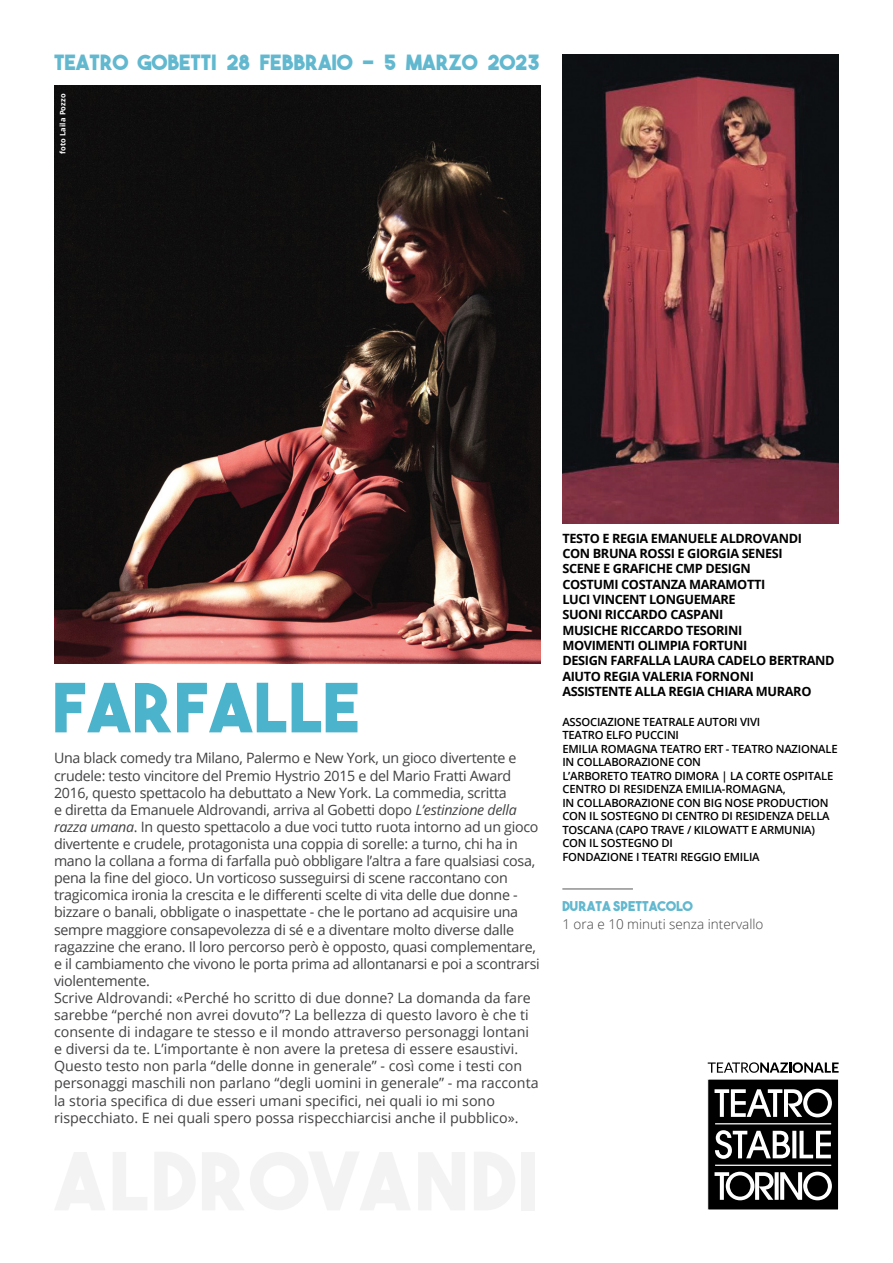
<style>
.page{position:relative;width:893px;height:1263px;background:#fff}
.page>*{position:absolute;margin:0;border:0;box-sizing:border-box;transform-origin:0 0}
.t1{font:67.5px "The Bold Font";letter-spacing:.01em;color:#4bb3cb}
.t2{font:21px "The Bold Font";color:#62b8cf}
.t3{font:14.25px/17.1px "Open Sans";letter-spacing:-.02em;color:#414042}
.t4{font:300 13.5px "Open Sans";color:#414042}
.t5{font:13.5px "The Bold Font";color:#62b8cf}
.t6{font:700 12.75px/15.3px "Open Sans";letter-spacing:-.03em;color:#000}
.t7{font:600 11.25px/13.5px "Open Sans";letter-spacing:-.02em;color:#000}
.t8{font:700 7.5px "Open Sans";color:#fff}
.s1{font-style:italic}
</style>
<div class="page">
<hr style="left:562px;top:889px;width:71px;height:1px;background:#58595b">
<div style="left:708px;top:1079px;width:131px;height:131px;background:#000"></div>
<div style="left:707px;top:1079px;width:132px;height:131px;border:1px solid #fff"></div>
<svg style="left:714px;top:1089px;width:118px;height:111px"></svg>
<svg style="left:708px;top:1062px;width:131px;height:11px"></svg>
<img style="left:54px;top:85px;width:486px;height:578px">
<img style="left:562px;top:54px;width:277px;height:469px">
<h2 class="t2" style="left:54px;top:49px;width:229px">TEATRO GOBETTI 28 FEBBRAIO</h2>
<h2 class="t2" style="left:362px;top:49px;width:179px">- 5 MARZO 2023</h2>
<p class="t8" style="left:57px;top:154px;width:62px;rotate:-90deg">FOTO LAILA POZZO</p>
<h1 class="t1" style="left:52px;top:665px;width:310px">FARFALLE</h1>
<p class="t3" style="left:54px;top:749px;width:487px">Una black comedy tra Milano, Palermo e New York, un gioco divertente e crudele: testo vincitore del Premio Hystrio 2015 e del Mario Fratti Award 2016, questo spettacolo ha debuttato a New York. La commedia, scritta<br>e diretta da Emanuele Aldrovandi, arriva al Gobetti dopo <span class="s1">L’estinzione della razza umana</span>. In questo spettacolo a due voci tutto ruota intorno ad un gioco divertente e crudele, protagonista una coppia di sorelle: a turno, chi ha in mano la collana a forma di farfalla può obbligare l’altra a fare qualsiasi cosa, pena la fine del gioco. Un vorticoso susseguirsi di scene raccontano con tragicomica ironia la crescita e le differenti scelte di vita delle due donne - bizzare o banali, obbligate o inaspettate - che le portano ad acquisire una sempre maggiore consapevolezza di sé e a diventare molto diverse dalle ragazzine che erano. Il loro percorso però è opposto, quasi complementare, e il cambiamento che vivono le porta prima ad allontanarsi e poi a scontrarsi violentemente.<br>Scrive Aldrovandi: «Perché ho scritto di due donne? La domanda da fare sarebbe “perché non avrei dovuto”? La bellezza di questo lavoro è che ti consente di indagare te stesso e il mondo attraverso personaggi lontani e diversi da te. L’importante è non avere la pretesa di essere esaustivi.<br>Questo testo non parla “delle donne in generale” - così come i testi con personaggi maschili non parlano “degli uomini in generale” - ma racconta la storia specifica di due esseri umani specifici, nei quali io mi sono rispecchiato. E nei quali spero possa rispecchiarcisi anche il pubblico».</p>
<p class="t6" style="left:562px;top:530px;width:274px">TESTO E REGIA EMANUELE ALDROVANDI<br>CON BRUNA ROSSI E GIORGIA SENESI<br>SCENE E GRAFICHE CM P DESIGN<br>COSTUMI COSTANZA MARAMOTTI<br>LUCI VINCENT LONGUEMARE<br>SUONI RICCARDO CASPANI<br>MUSICHE RICCARDO TESORINI<br>MOVIMENTI OLIMPIA FORTUNI<br>DESIGN FARFALLA LAURA CADELO BERTRAND<br>AIUTO REGIA VALERIA FORNONI<br>ASSISTENTE ALLA REGIA CHIARA M URARO</p>
<p class="t7" style="left:562px;top:714px;width:277px">ASSOCIAZIONE TEATRALE AUTORI VIVI<br>TEATRO ELFO PUCCINI<br>EMILIA ROMAGNA TEATRO ERT - TEATRO NAZIONALE IN COLLABORAZIONE CON<br>L’ARBORETO TEATRO DIMORA | LA CORTE OSPITALE CENTRO DI RESIDENZA EMILIA-ROMAGNA,<br>IN COLLABORAZIONE CON BIG NOSE PRODUCTION CON IL SOSTEGNO DI CENTRO DI RESIDENZA DELLA TOSCANA (CAP</p>
<p class="t7" style="left:640px;top:822px;width:97px">O TRAVE / KILOWATT</p>
<p class="t7" style="left:751px;top:822px;width:65px">E ARMUNIA)</p>
<p class="t7" style="left:562px;top:836px;width:199px">CON IL SOSTEGNO DI<br>FONDAZIONE I TEATRI REGGIO EMILIA</p>
<p class="t5" style="left:562px;top:897px;width:132px">DURATA SPETTACOLO</p>
<p class="t4" style="left:562px;top:915px;width:203px">1 ora e 10 minuti senza intervallo</p>
</div>
